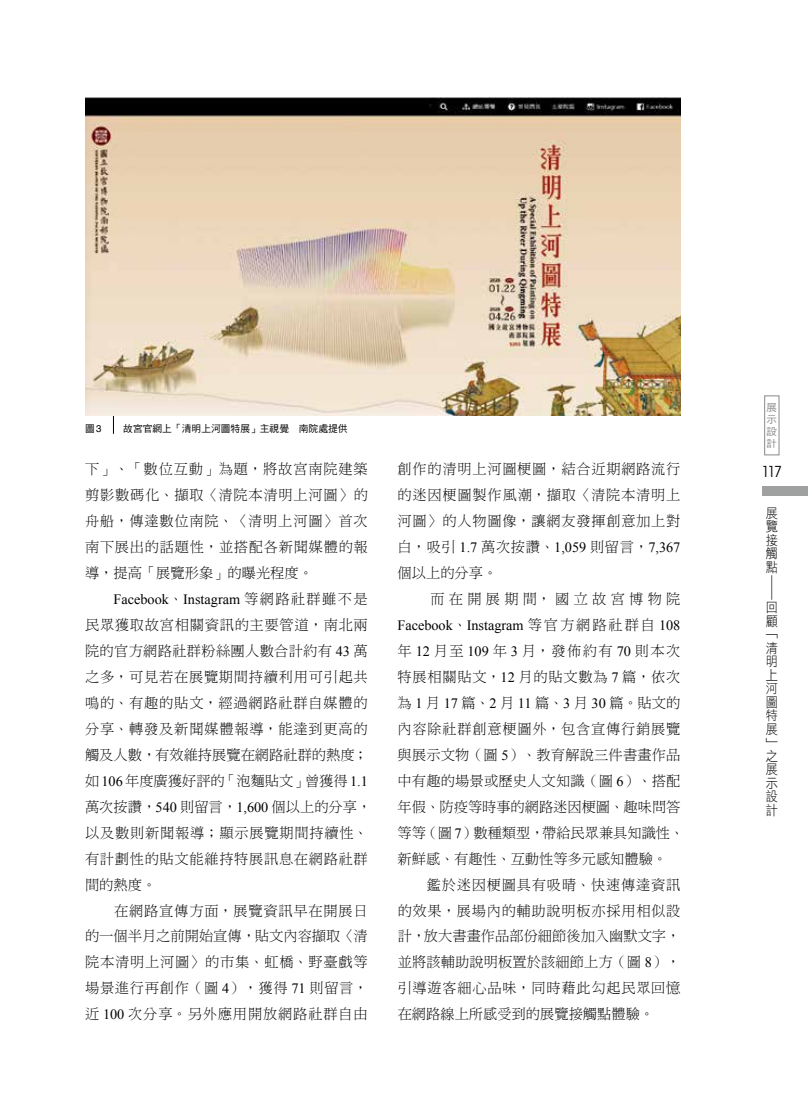
<style>
.page{position:relative;width:808px;height:1106px;background:#fff}
.page>*{position:absolute;margin:0;border:0;box-sizing:border-box;transform-origin:0 0}
.t1{font:condensed 15px "ITC Avant Garde Std";color:#000}
.t2{font:14.25px/26px "DF Ming Std W3";letter-spacing:.05em;color:#000}
.t3{font:14.25px/26px "DF Ming Std W3";letter-spacing:.01em;color:#000}
.t4{font:14.25px "Times New Roman";color:#000}
.t5{font:13.5px/13.5px "DF Hei Std W3";color:#000;text-align:justify;scale:.9 1}
.t6{font:12.15px "DF Hei Std W3";color:#000;scale:2.22 1}
.t7{font:10.05px/12px "DF Hei Std W5";color:#898989;text-align:justify;scale:1.05 1}
.t8{font:9.75px "DF Hei Std W5";color:#000}
.s1{font-family:"Helvetica"}
.s2{font-family:"DF Ming Std W3"}
.s3{font-family:"Times New Roman"}
</style>
<div class="page">
<div style="left:762px;top:487px;width:46px;height:9px;background:#9fa0a0"></div>
<div style="left:764px;top:395px;width:15px;height:60px;border:1px solid #898989"></div>
<hr style="left:113px;top:337px;width:1px;height:97px;background:#000">
<img style="left:85px;top:98px;width:595px;height:317px">
<p class="t8" style="left:85px;top:423px;width:18px">圖<span class="s1">3</span></p>
<p class="t8" style="left:123px;top:423px;width:226px">故宮官網上「清明上河圖特展」主視覺　南院處提供</p>
<p class="t2" style="left:85px;top:456px;width:284px;text-align:justify">下」、「數位互動」為題，將故宮南院建築剪影數碼化、擷取〈清院本清明上河圖〉的舟船，傳達數位南院、〈清明上河圖〉首次南下展出的話題性，並搭配各新聞媒體的報導，提高「展覽形象」的曝光程度。</p>
<p class="t4" style="left:85px;top:589px;width:284px"><span class="s2">　　</span>Facebook<span class="s2">、</span>Instagram <span class="s2">等網路社群雖不是</span></p>
<p class="t2" style="left:85px;top:611px;width:288px">民眾獲取故宮相關資訊的主要管道，南北兩院的官方網路社群粉絲團人數合計約有 <span class="s3">43</span> 萬之多，可見若在展覽期間持續利用可引起共鳴的、有趣的貼文，經過網路社群自媒體的分享、轉發及新聞媒體報導，能達到更高的觸及人數，有效維持展覽在網路社群的熱度；如 <span class="s3">106</span> 年度廣獲好評的「泡麵貼文」曾獲得 <span class="s3">1.1</span>萬次按讚，<span class="s3">540</span> 則留言，<span class="s3">1,600</span> 個以上的分享，以及數則新聞報導；顯示展覽期間持續性、有計劃性的貼文能維持特展訊息在網路社群間的熱度。<br>　　在網路宣傳方面，展覽資訊早在開展日的一個半月之前開始宣傳，貼文內容擷取〈清院本清明上河圖〉的市集、虹橋、野臺戲等場景進行再創作（圖 <span class="s3">4</span>），獲得 <span class="s3">71</span> 則留言，近 <span class="s3">100</span> 次分享。另外應用開放網路社群自由</p>
<p class="t2" style="left:398px;top:456px;width:284px">創作的清明上河圖梗圖，結合近期網路流行的迷因梗圖製作風潮，擷取〈清院本清明上河圖〉的人物圖像，讓網友發揮創意加上對白，吸引 <span class="s3">1.7</span> 萬次按讚、<span class="s3">1,059</span> 則留言，<span class="s3">7,367</span>個以上的分享。<br>　　而在開展期間，國立故宮博物院</p>
<p class="t4" style="left:398px;top:615px;width:284px">Facebook<span class="s2">、</span>Instagram <span class="s2">等官方網路社群自</span> 108</p>
<p class="t3" style="left:398px;top:637px;width:288px">年 <span class="s3">12</span> 月至 <span class="s3">109</span> 年 <span class="s3">3</span> 月，發佈約有 <span class="s3">70</span> 則本次特展相關貼文，<span class="s3">12</span> 月的貼文數為 <span class="s3">7</span> 篇，依次為 <span class="s3">1</span> 月 <span class="s3">17</span> 篇、<span class="s3">2</span> 月 <span class="s3">11</span> 篇、<span class="s3">3</span> 月 <span class="s3">30</span> 篇。貼文的內容除社群創意梗圖外，包含宣傳行銷展覽與展示文物（圖 <span class="s3">5</span>）、教育解說三件書畫作品中有趣的場景或歷史人文知識（圖 <span class="s3">6</span>）、搭配年假、防疫等時事的網路迷因梗圖、趣味問答等等（圖 <span class="s3">7</span>）數種類型，帶給民眾兼具知識性、新鮮感、有趣性、互動性等多元感知體驗。　　鑑於迷因梗圖具有吸晴、快速傳達資訊的效果，展場內的輔助說明板亦採用相似設計，放大書畫作品部份細節後加入幽默文字，並將該輔助說明板置於該細節上方（圖 <span class="s3">8</span>），引導遊客細心品味，同時藉此勾起民眾回憶在網路線上所感受到的展覽接觸點體驗。</p>
<p class="t7" style="left:766px;top:401px;width:11px">展示設計</p>
<p class="t1" style="left:762px;top:463px;width:22px">117</p>
<p class="t5" style="left:766px;top:506px;width:14px">展覽接觸點</p>
<p class="t6" style="left:778px;top:573px;width:14px;rotate:90deg">—</p>
<p class="t5" style="left:766px;top:600px;width:15px">回顧﹁清明上河圖特展﹂之展示設計</p>
</div>
